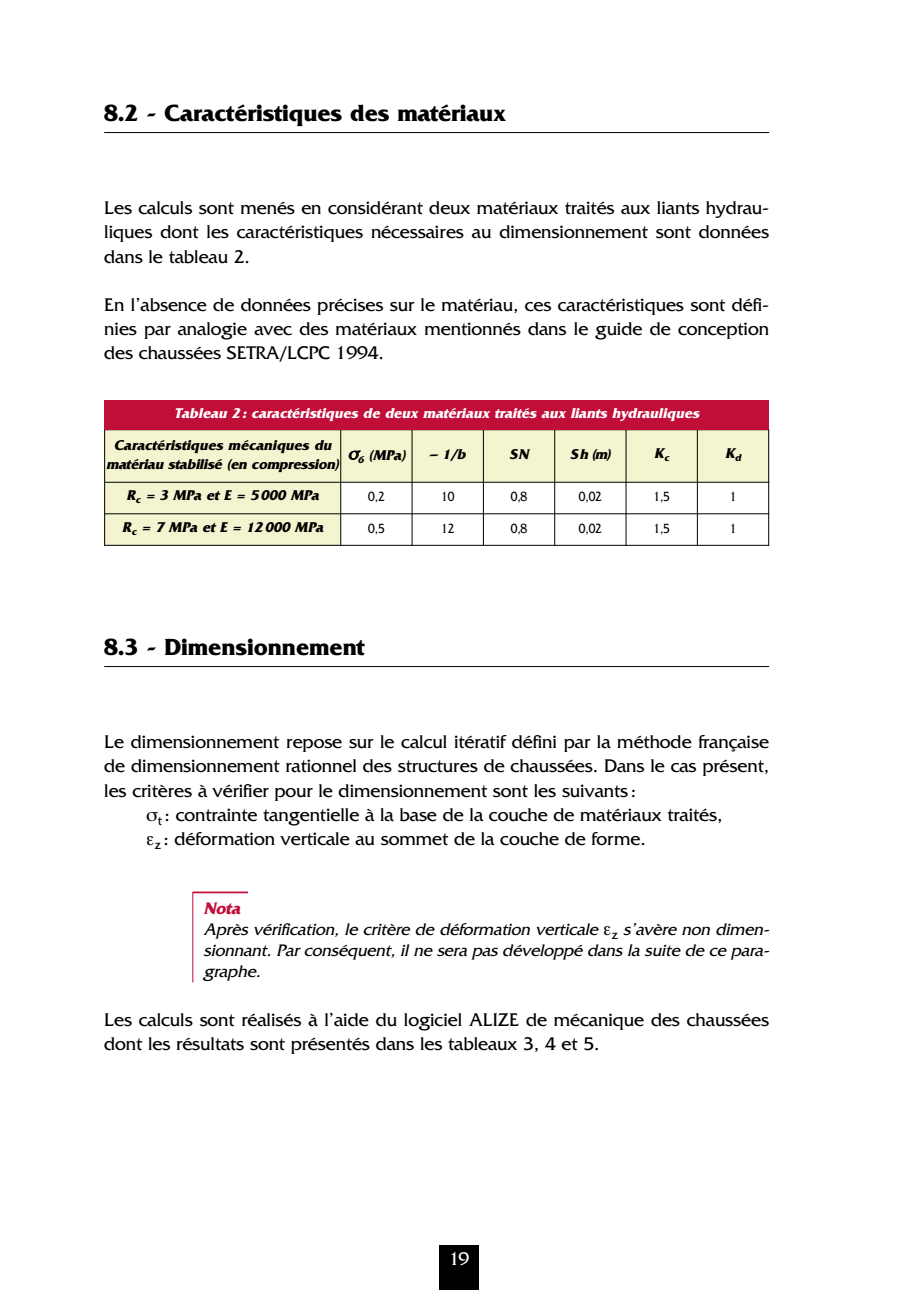
<style>
.page{position:relative;width:918px;height:1290px;background:#fff}
.page>*{position:absolute;margin:0;border:0;box-sizing:border-box;transform-origin:0 0}
.t1{font:700 24.5px "Friz Quadrata";letter-spacing:-.005em;color:#000}
.t2{font:19.25px/24.2px "Friz Quadrata";letter-spacing:-.005em;color:#000;text-align:justify}
.t3{font:19.25px "Friz Quadrata";color:#fff}
.t4{font:italic 17.5px/21px "Friz Quadrata";letter-spacing:-.005em;color:#000}
.t5{font:italic 700 14.88px/19.2px "Friz Quadrata";color:#000;text-align:center}
.t6{font:italic 700 14.88px "Friz Quadrata";color:#fff}
.t7{font:14px "Friz Quadrata";letter-spacing:-.005em;color:#000;scale:.85 1}
.s1{font-weight:700;color:#c00e38}
</style>
<div class="page">
<hr style="left:104px;top:132px;width:665px;height:1px;background:#000">
<hr style="left:104px;top:666px;width:665px;height:1px;background:#000">
<div style="left:439px;top:1245px;width:40px;height:45px;background:#000"></div>
<div style="left:104px;top:429px;width:237px;height:53px;background:#f4f4d0"></div>
<div style="left:341px;top:429px;width:71px;height:53px;background:#f4f4d0"></div>
<div style="left:412px;top:429px;width:71px;height:53px;background:#f4f4d0"></div>
<div style="left:483px;top:429px;width:72px;height:53px;background:#f4f4d0"></div>
<div style="left:555px;top:429px;width:71px;height:53px;background:#f4f4d0"></div>
<div style="left:626px;top:429px;width:71px;height:53px;background:#f4f4d0"></div>
<div style="left:697px;top:429px;width:72px;height:53px;background:#f4f4d0"></div>
<div style="left:104px;top:482px;width:237px;height:32px;background:#f4f4d0"></div>
<div style="left:104px;top:514px;width:237px;height:32px;background:#f4f4d0"></div>
<hr style="left:104px;top:429px;width:1px;height:117px;background:#000">
<hr style="left:340px;top:429px;width:1px;height:117px;background:#000">
<hr style="left:412px;top:429px;width:1px;height:117px;background:#000">
<hr style="left:483px;top:429px;width:1px;height:117px;background:#000">
<hr style="left:554px;top:429px;width:1px;height:117px;background:#000">
<hr style="left:625px;top:429px;width:1px;height:117px;background:#000">
<hr style="left:697px;top:429px;width:1px;height:117px;background:#000">
<hr style="left:768px;top:429px;width:1px;height:117px;background:#000">
<hr style="left:104px;top:482px;width:665px;height:1px;background:#000">
<hr style="left:104px;top:513px;width:665px;height:1px;background:#000">
<hr style="left:104px;top:545px;width:665px;height:1px;background:#000">
<div style="left:104px;top:400px;width:665px;height:30px;background:#c00e38"></div>
<hr style="left:192px;top:892px;width:1px;height:90px;background:#c00e38">
<hr style="left:193px;top:891px;width:55px;height:2px;background:#c00e38">
<p class="t1" style="left:104px;top:98px;width:403px">8.2 - Caractéristiques des matériaux</p>
<p class="t2" style="left:104px;top:196px;width:666px">Les calculs sont menés en considérant deux matériaux traités aux liants hydrau&shy;liques dont les caractéristiques nécessaires au dimensionnement sont données dans le tableau 2.</p>
<p class="t2" style="left:104px;top:292px;width:666px">En l’absence de données précises sur le matériau, ces caractéristiques sont défi&shy;nies par analogie avec des matériaux mentionnés dans le guide de conception des chaussées SETRA/LCPC 1994.</p>
<p class="t6" style="left:174px;top:404px;width:529px">Tableau 2: caractéristiques de deux matériaux traités aux liants hydrauliques</p>
<p class="t5" style="left:106px;top:435px;width:234px">Caractéristiques mécaniques du matériau stabilisé (en compression)</p>
<p class="t5" style="left:358px;top:445px;width:49px"><sub>6</sub> (MPa)</p>
<p class="t5" style="left:430px;top:445px;width:40px">– 1/b</p>
<p class="t5" style="left:509px;top:445px;width:23px">SN</p>
<p class="t5" style="left:570px;top:445px;width:42px">Sh(m)</p>
<p class="t5" style="left:654px;top:444px;width:18px">K<sub>c</sub></p>
<p class="t5" style="left:725px;top:444px;width:19px">K<sub>d</sub></p>
<p class="t5" style="left:126px;top:486px;width:194px">R<sub>c</sub> = 3 MPa et E = 5000 MPa</p>
<p class="t7" style="left:368px;top:488px;width:21px">0,2</p>
<p class="t7" style="left:441px;top:488px;width:17px">10</p>
<p class="t7" style="left:511px;top:488px;width:21px">0,8</p>
<p class="t7" style="left:579px;top:488px;width:29px">0,02</p>
<p class="t7" style="left:653px;top:488px;width:21px">1,5</p>
<p class="t7" style="left:729px;top:488px;width:9px">1</p>
<p class="t5" style="left:122px;top:517px;width:202px">R<sub>c</sub> = 7 MPa et E = 12000 MPa</p>
<p class="t7" style="left:368px;top:520px;width:21px">0,5</p>
<p class="t7" style="left:441px;top:520px;width:17px">12</p>
<p class="t7" style="left:511px;top:520px;width:21px">0,8</p>
<p class="t7" style="left:579px;top:520px;width:29px">0,02</p>
<p class="t7" style="left:653px;top:520px;width:21px">1,5</p>
<p class="t7" style="left:729px;top:520px;width:9px">1</p>
<p class="t1" style="left:104px;top:632px;width:262px">8.3 - Dimensionnement</p>
<p class="t2" style="left:104px;top:729px;width:666px">Le dimensionnement repose sur le calcul itératif défini par la méthode française</p>
<p class="t2" style="left:104px;top:754px;width:666px">de dimensionnement rationnel des structures de chaussées. Dans le cas présent,</p>
<p class="t2" style="left:104px;top:778px;width:533px">les critères à vérifier pour le dimensionnement sont les suivants :</p>
<p class="t2" style="left:158px;top:802px;width:566px"><sub>t</sub> : contrainte tangentielle à la base de la couche de matériaux traités,</p>
<p class="t2" style="left:155px;top:826px;width:493px"><sub>z</sub> : déformation verticale au sommet de la couche de forme.</p>
<p class="t4" style="left:203px;top:898px;width:570px"><span class="s1">Nota<br></span>Après vérification, le critère de déformation verticale <sub>z</sub> s’avère non dimen&shy;sionnant. Par conséquent, il ne sera pas développé dans la suite de ce para&shy;graphe.</p>
<p class="t2" style="left:104px;top:1007px;width:666px">Les calculs sont réalisés à l’aide du logiciel ALIZE de mécanique des chaussées dont les résultats sont présentés dans les tableaux 3, 4 et 5.</p>
<p class="t3" style="left:449px;top:1246px;width:22px">19</p>
</div>
